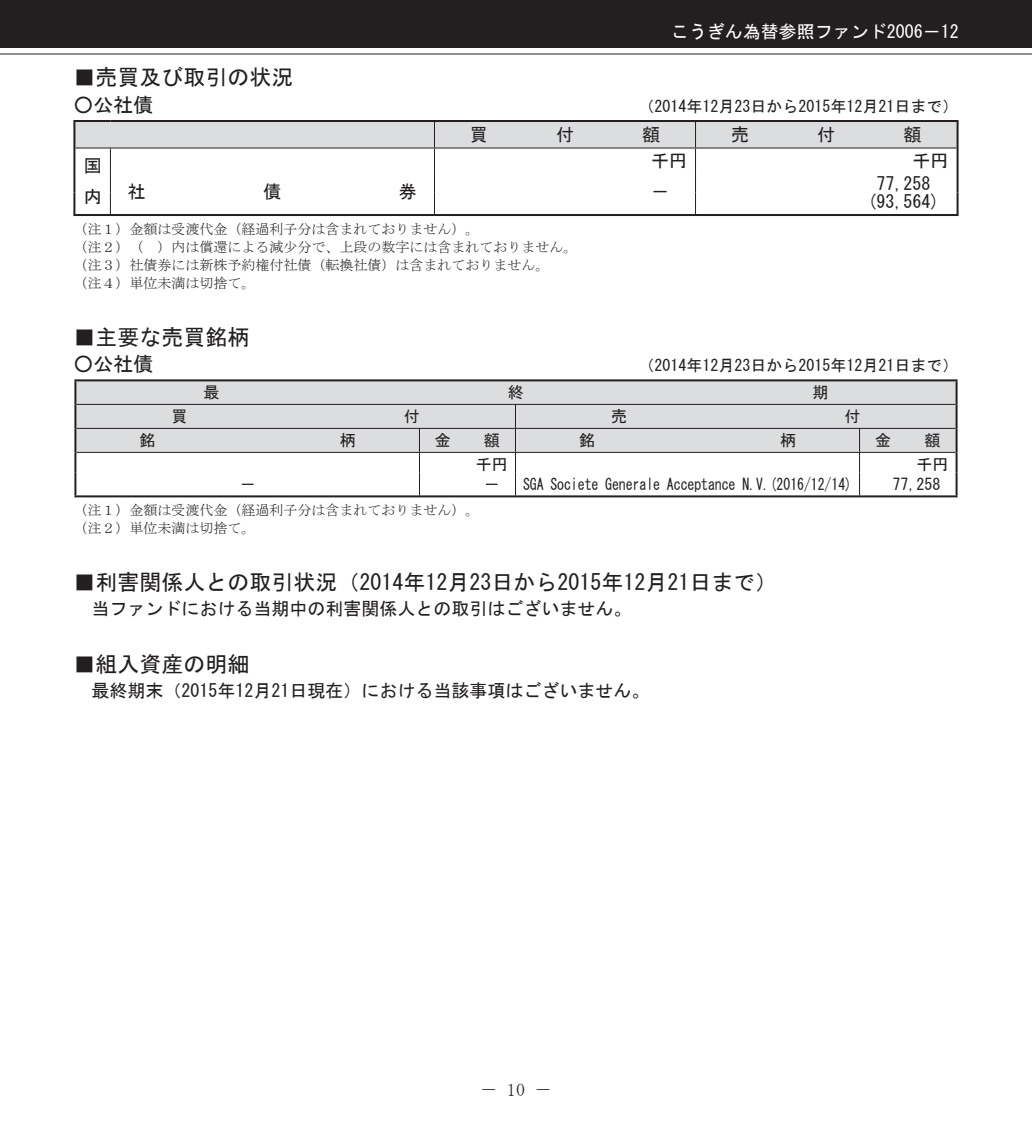
<style>
.page{position:relative;width:1032px;height:1134px;background:#fff}
.page>*{position:absolute;margin:0;border:0;box-sizing:border-box;transform-origin:0 0}
.t1{font:22px "MS Gothic";color:#231f20}
.t2{font:20px "MS Gothic";color:#231f20}
.t3{font:18px/31.6px "MS Gothic";color:#231f20}
.t4{font:18px "MS Gothic";color:#fff}
.t5{font:18px "MS Mincho";color:#231f20}
.t6{font:16px "MS Gothic";color:#231f20}
.t7{font:16px "MS Gothic";color:#231f20;scale:.86 1}
.t8{font:14px/18px "MS Mincho";color:#231f20}
</style>
<div class="page">
<div style="left:0;top:0;width:1032px;height:48px;background:#231f20"></div>
<hr style="left:0;top:53px;width:1032px;height:1px;background:#231f20">
<div style="left:76px;top:381px;width:879px;height:71px;background:#dcdddf"></div>
<svg style="left:419px;top:429px;width:1px;height:66px"></svg>
<svg style="left:515px;top:405px;width:1px;height:90px"></svg>
<svg style="left:859px;top:429px;width:1px;height:66px"></svg>
<hr style="left:74px;top:381px;width:2px;height:23px;background:#231f20">
<hr style="left:74px;top:404px;width:2px;height:24px;background:#231f20">
<hr style="left:74px;top:379px;width:883px;height:2px;background:#231f20">
<hr style="left:955px;top:381px;width:2px;height:23px;background:#231f20">
<hr style="left:955px;top:404px;width:2px;height:24px;background:#231f20">
<hr style="left:74px;top:428px;width:2px;height:24px;background:#231f20">
<hr style="left:955px;top:428px;width:2px;height:24px;background:#231f20">
<hr style="left:74px;top:452px;width:2px;height:20px;background:#231f20">
<hr style="left:955px;top:452px;width:2px;height:20px;background:#231f20">
<hr style="left:74px;top:472px;width:2px;height:23px;background:#231f20">
<hr style="left:74px;top:495px;width:883px;height:2px;background:#231f20">
<hr style="left:955px;top:472px;width:2px;height:23px;background:#231f20">
<hr style="left:76px;top:452px;width:879px;height:1px;background:#231f20">
<hr style="left:76px;top:404px;width:879px;height:1px;background:#231f20">
<hr style="left:76px;top:428px;width:879px;height:1px;background:#231f20">
<svg style="left:75px;top:122px;width:881px;height:92px"></svg>
<hr style="left:73px;top:120px;width:37px;height:2px;background:#231f20">
<hr style="left:73px;top:122px;width:2px;height:26px;background:#231f20">
<hr style="left:110px;top:120px;width:848px;height:2px;background:#231f20">
<hr style="left:956px;top:122px;width:2px;height:26px;background:#231f20">
<hr style="left:73px;top:148px;width:2px;height:22px;background:#231f20">
<hr style="left:956px;top:148px;width:2px;height:22px;background:#231f20">
<hr style="left:73px;top:170px;width:2px;height:22px;background:#231f20">
<hr style="left:956px;top:170px;width:2px;height:22px;background:#231f20">
<hr style="left:73px;top:192px;width:2px;height:22px;background:#231f20">
<hr style="left:956px;top:192px;width:2px;height:22px;background:#231f20">
<hr style="left:73px;top:214px;width:885px;height:2px;background:#231f20">
<p class="t4" style="left:671px;top:23px;width:289px">こうぎん為替参照ファンド2006－12</p>
<h1 class="t1" style="left:73px;top:66px;width:222px">■売買及び取引の状況</h1>
<h2 class="t2" style="left:73px;top:94px;width:81px">○公社債</h2>
<p class="t6" style="left:638px;top:98px;width:321px">（2014年12月23日から2015年12月21日まで）</p>
<p class="t3" style="left:470px;top:119px;width:19px">買</p>
<p class="t3" style="left:556px;top:119px;width:19px">付</p>
<p class="t3" style="left:642px;top:119px;width:19px">額</p>
<p class="t3" style="left:731px;top:119px;width:19px">売</p>
<p class="t3" style="left:817px;top:119px;width:19px">付</p>
<p class="t3" style="left:903px;top:119px;width:19px">額</p>
<p class="t3" style="left:84px;top:150px;width:18px">国内</p>
<p class="t3" style="left:651px;top:145px;width:37px">千円</p>
<p class="t3" style="left:912px;top:145px;width:37px">千円</p>
<p class="t3" style="left:867px;top:174px;width:73px;line-height:18px;text-align:center">77,258 (93,564)</p>
<p class="t3" style="left:128px;top:176px;width:19px">社</p>
<p class="t3" style="left:263px;top:176px;width:19px">債</p>
<p class="t3" style="left:399px;top:176px;width:19px">券</p>
<p class="t3" style="left:651px;top:176px;width:19px">－</p>
<p class="t8" style="left:73px;top:220px;width:506px">（注１）金額は受渡代金（経過利子分は含まれておりません）。<br>（注２）（　）内は償還による減少分で、上段の数字には含まれておりません。（注３）社債券には新株予約権付社債（転換社債）は含まれておりません。<br>（注４）単位未満は切捨て。</p>
<h1 class="t1" style="left:73px;top:326px;width:178px">■主要な売買銘柄</h1>
<h2 class="t2" style="left:73px;top:354px;width:81px">○公社債</h2>
<p class="t6" style="left:638px;top:358px;width:321px">（2014年12月23日から2015年12月21日まで）</p>
<p class="t6" style="left:203px;top:385px;width:17px">最</p>
<p class="t6" style="left:508px;top:385px;width:17px">終</p>
<p class="t6" style="left:812px;top:385px;width:17px">期</p>
<p class="t6" style="left:171px;top:408px;width:17px">買</p>
<p class="t6" style="left:404px;top:408px;width:17px">付</p>
<p class="t6" style="left:611px;top:408px;width:17px">売</p>
<p class="t6" style="left:844px;top:408px;width:17px">付</p>
<p class="t6" style="left:139px;top:432px;width:17px">銘</p>
<p class="t6" style="left:340px;top:432px;width:17px">柄</p>
<p class="t6" style="left:435px;top:432px;width:17px">金</p>
<p class="t6" style="left:484px;top:432px;width:17px">額</p>
<p class="t6" style="left:579px;top:432px;width:17px">銘</p>
<p class="t6" style="left:780px;top:432px;width:17px">柄</p>
<p class="t6" style="left:875px;top:432px;width:17px">金</p>
<p class="t6" style="left:924px;top:432px;width:17px">額</p>
<p class="t6" style="left:476px;top:456px;width:33px">千円</p>
<p class="t6" style="left:916px;top:456px;width:33px">千円</p>
<p class="t6" style="left:240px;top:476px;width:17px">－</p>
<p class="t6" style="left:484px;top:476px;width:17px">－</p>
<p class="t7" style="left:523px;top:476px;width:384px">SGA Societe Generale Acceptance N.V.(2016/12/14)</p>
<p class="t6" style="left:892px;top:476px;width:49px">77,258</p>
<p class="t8" style="left:73px;top:501px;width:408px">（注１）金額は受渡代金（経過利子分は含まれておりません）。（注２）単位未満は切捨て。</p>
<h1 class="t1" style="left:73px;top:571px;width:706px">■利害関係人との取引状況（2014年12月23日から2015年12月21日まで）</h1>
<p class="t3" style="left:73px;top:592px;width:560px">　当ファンドにおける当期中の利害関係人との取引はございません。</p>
<h1 class="t1" style="left:73px;top:653px;width:178px">■組入資産の明細</h1>
<p class="t3" style="left:73px;top:674px;width:578px">　最終期末（2015年12月21日現在）における当該事項はございません。</p>
<p class="t5" style="left:507px;top:1081px;width:19px">10</p>
<p class="t5" style="left:480px;top:1081px;width:73px">－　　－</p>
</div>
